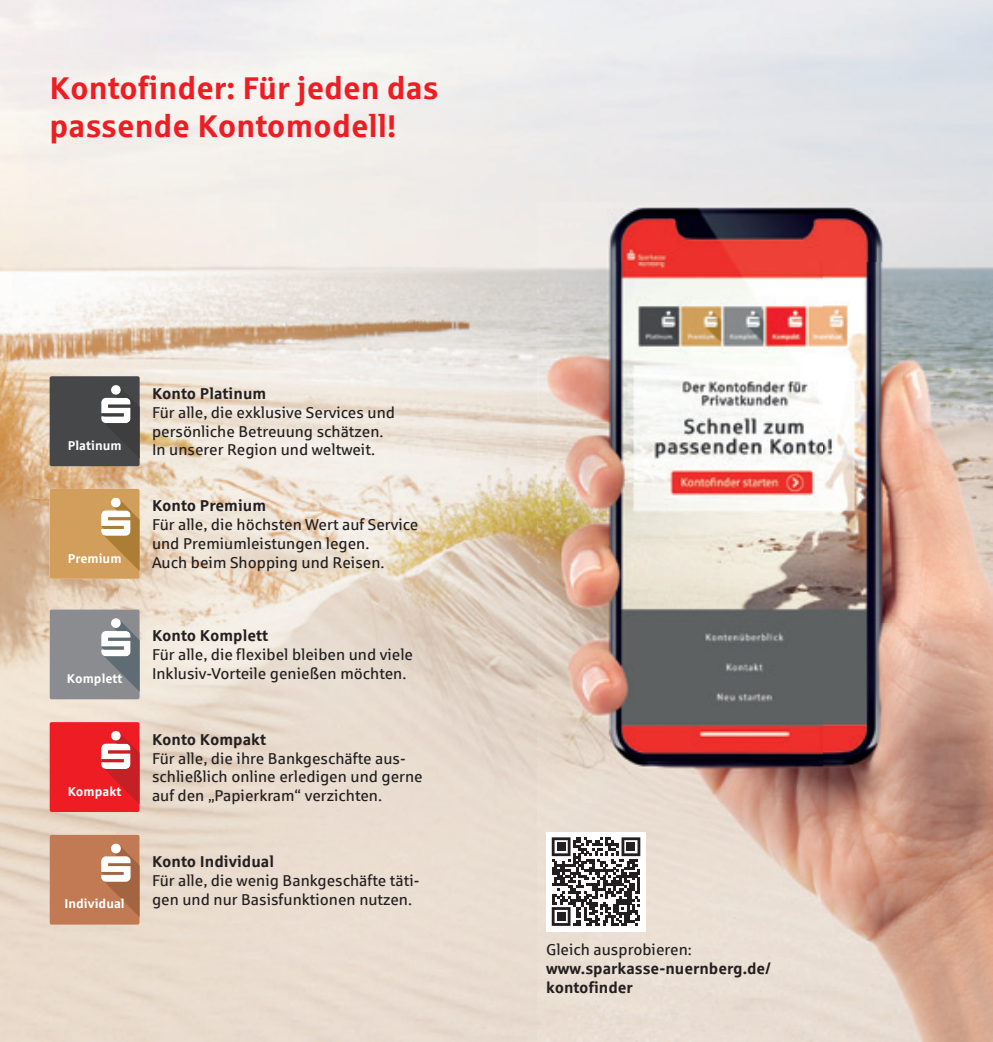
<style>
.page{position:relative;width:993px;height:1042px;background:#fff}
.page>*{position:absolute;margin:0;border:0;box-sizing:border-box;transform-origin:0 0}
.t1{font:700 31.5px/37.8px "Sparkasse Rg";color:#ee1d23}
.t2{font:15.75px/18.9px "Sparkasse Rg";color:#231f20}
.t3{font:700 15.75px/18.9px "Sparkasse Rg";color:#231f20}
.t4{font:700 12.78px "Sparkasse Rg";color:#fff}
</style>
<div class="page">
<img style="left:0;top:263px;width:537px;height:237px">
<img style="left:0;top:499px;width:56px;height:543px">
<img style="left:116px;top:500px;width:421px;height:422px">
<img style="left:56px;top:579px;width:62px;height:30px">
<div style="left:53px;top:922px;width:484px;height:120px;background:#e9dccf"></div>
<img style="left:537px;top:202px;width:455px;height:840px">
<div style="left:50px;top:489px;width:89px;height:90px;background:#d19e5b;border-radius:2px"></div>
<svg style="left:101px;top:498px;width:38px;height:72px"></svg>
<div style="left:50px;top:609px;width:90px;height:90px;background:#8a8c8f;border-radius:2px"></div>
<svg style="left:101px;top:618px;width:39px;height:74px"></svg>
<div style="left:50px;top:722px;width:89px;height:90px;background:#ee1d23;border-radius:2px"></div>
<svg style="left:101px;top:731px;width:38px;height:73px"></svg>
<div style="left:50px;top:835px;width:89px;height:89px;background:#c17a53;border-radius:2px"></div>
<svg style="left:101px;top:843px;width:38px;height:73px"></svg>
<div style="left:50px;top:376px;width:90px;height:90px;background:#464748;border-radius:2px"></div>
<svg style="left:101px;top:385px;width:39px;height:73px"></svg>
<div style="left:546px;top:832px;width:99px;height:99px;background:#fff"></div>
<svg style="left:551px;top:837px;width:89px;height:89px"></svg>
<div style="left:557px;top:843px;width:8px;height:8px;background:#231f20"></div>
<div style="left:626px;top:843px;width:8px;height:8px;background:#231f20"></div>
<div style="left:557px;top:912px;width:8px;height:8px;background:#231f20"></div>
<h1 class="t1" style="left:50px;top:68px;width:390px">Kontofinder: Für jeden das passende Kontomodell!</h1>
<p class="t4" style="left:68px;top:437px;width:55px">Platinum</p>
<p class="t4" style="left:68px;top:550px;width:55px">Premium</p>
<p class="t4" style="left:67px;top:670px;width:57px">Komplett</p>
<p class="t4" style="left:68px;top:783px;width:55px">Kompakt</p>
<p class="t4" style="left:64px;top:896px;width:62px">Individual</p>
<p class="t3" style="left:152px;top:383px;width:116px">Konto Platinum</p>
<p class="t2" style="left:152px;top:402px;width:244px">Für alle, die exklusive Services und persönliche Betreuung schätzen.<br>In unserer Region und weltweit.</p>
<p class="t3" style="left:152px;top:496px;width:115px">Konto Premium</p>
<p class="t2" style="left:152px;top:515px;width:267px">Für alle, die höchsten Wert auf Service und Premiumleistungen legen.<br>Auch beim Shopping und Reisen.</p>
<p class="t3" style="left:152px;top:626px;width:118px">Konto Komplett</p>
<p class="t2" style="left:152px;top:645px;width:262px">Für alle, die flexibel bleiben und viele<br>Inklusiv-Vorteile genießen möchten.</p>
<p class="t3" style="left:152px;top:729px;width:115px">Konto Kompakt</p>
<p class="t2" style="left:152px;top:748px;width:272px">Für alle, die ihre Bankgeschäfte aus&shy;schließlich online erledigen und gerne auf den „Papierkram“ verzichten.</p>
<p class="t3" style="left:152px;top:851px;width:123px">Konto Individual</p>
<p class="t2" style="left:152px;top:870px;width:269px">Für alle, die wenig Bankgeschäfte täti&shy;gen und nur Basisfunktionen nutzen.</p>
<p class="t2" style="left:546px;top:939px;width:147px">Gleich ausprobieren:</p>
<p class="t3" style="left:546px;top:958px;width:226px">www.sparkasse-nuernberg.de/ kontofinder</p>
</div>
